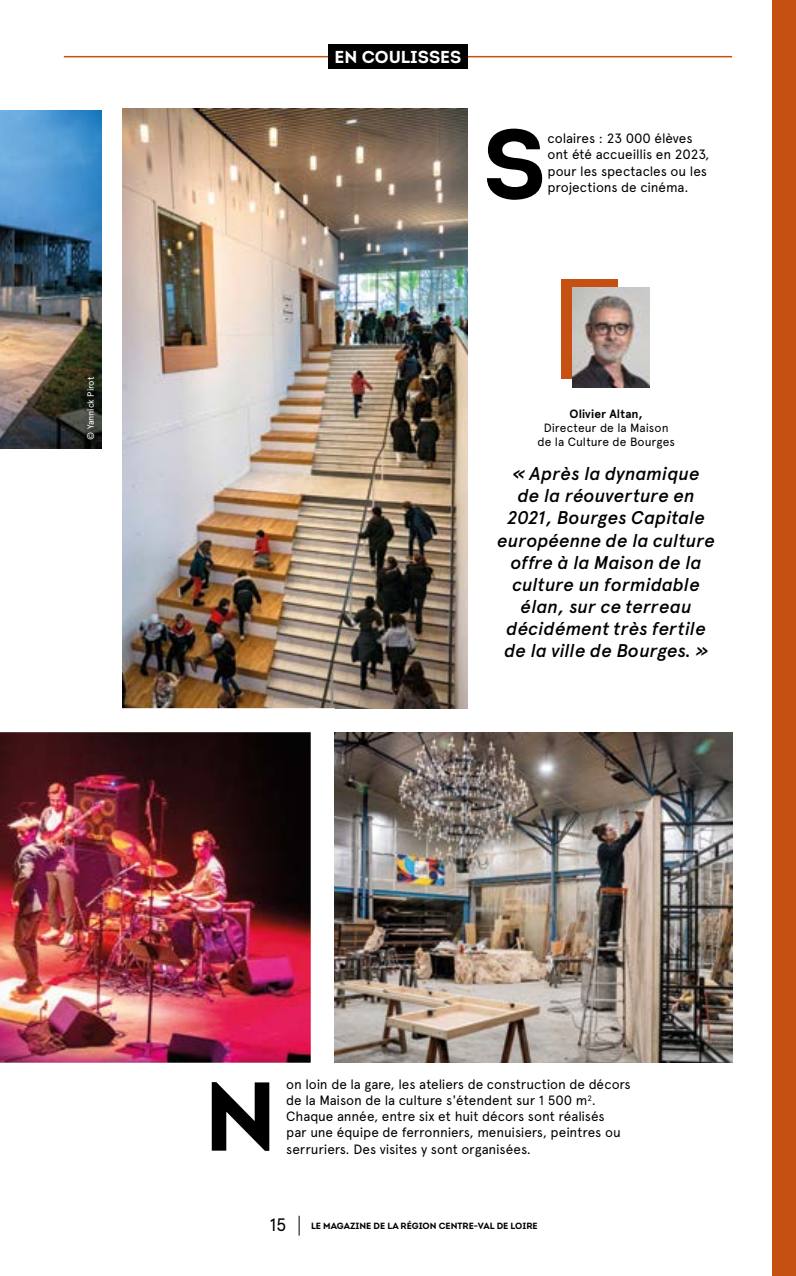
<style>
.page{position:relative;width:796px;height:1276px;background:#fff}
.page>*{position:absolute;margin:0;border:0;box-sizing:border-box;transform-origin:0 0}
.t1{font:97.5px "Intro Bold Alt";color:#000}
.t2{font:italic 500 18.45px/22px "Apercu";letter-spacing:.005em;color:#000;text-align:center}
.t3{font:18px "Apercu";color:#000}
.t4{font:17.25px "Intro Bold Alt";color:#fff}
.t5{font:13.5px/16.2px "Apercu";letter-spacing:-.01em;color:#000}
.t6{font:12px/14.4px "Apercu";color:#000;text-align:center}
.t7{font:700 12px "Apercu";letter-spacing:.01em;color:#000}
.t8{font:9px "Intro Bold Alt";color:#000}
.t9{font:9px "Apercu";letter-spacing:-.015em;color:#fff}
</style>
<div class="page">
<svg style="left:299px;top:1215px;width:1px;height:20px"></svg>
<img style="left:0;top:110px;width:101px;height:338px">
<img style="left:122px;top:109px;width:345px;height:599px">
<img style="left:0;top:696px;width:346px;height:367px">
<img style="left:334px;top:732px;width:397px;height:330px">
<hr style="left:64px;top:56px;width:667px;height:1px;background:#c55011">
<div style="left:328px;top:44px;width:139px;height:25px;background:#000"></div>
<div style="left:772px;top:0;width:23px;height:1276px;background:#c55011"></div>
<div style="left:561px;top:279px;width:56px;height:99px;background:#c55011"></div>
<img style="left:572px;top:288px;width:77px;height:99px">
<p class="t9" style="left:85px;top:440px;width:65px;rotate:-90deg">© Yannick Pirot</p>
<p class="t4" style="left:334px;top:46px;width:128px">EN COULISSES</p>
<h1 class="t1" style="left:482px;top:102px;width:65px">S</h1>
<p class="t5" style="left:547px;top:130px;width:163px">colaires : 23 000 élèves ont été accueillis en 2023, pour les spectacles ou les</p>
<p class="t5" style="left:547px;top:179px;width:142px">projections de cinéma.</p>
<p class="t7" style="left:569px;top:406px;width:75px">Olivier Altan,</p>
<p class="t6" style="left:537px;top:420px;width:139px">Directeur de la Maison de la Culture de Bourges</p>
<h2 class="t2" style="left:497px;top:463px;width:219px">« Après la dynamique<br>de la réouverture en<br>2021, Bourges Capitale européenne de la culture offre à la Maison de la culture un formidable élan, sur ce terreau décidément très fertile de la ville de Bourges. »</h2>
<h1 class="t1" style="left:204px;top:1054px;width:75px">N</h1>
<p class="t5" style="left:286px;top:1076px;width:346px">on loin de la gare, les ateliers de construction de décors de la Maison de la culture s'étendent sur 1 500 m<sup>2</sup>.<br>Chaque année, entre six et huit décors sont réalisés<br>par une équipe de ferronniers, menuisiers, peintres ou</p>
<p class="t5" style="left:286px;top:1140px;width:246px">serruriers. Des visites y sont organisées.</p>
<h3 class="t3" style="left:269px;top:1213px;width:19px">15</h3>
<p class="t8" style="left:311px;top:1220px;width:228px">LE MAGAZINE DE LA RÉGION CENTRE-VAL DE LOIRE</p>
</div>
